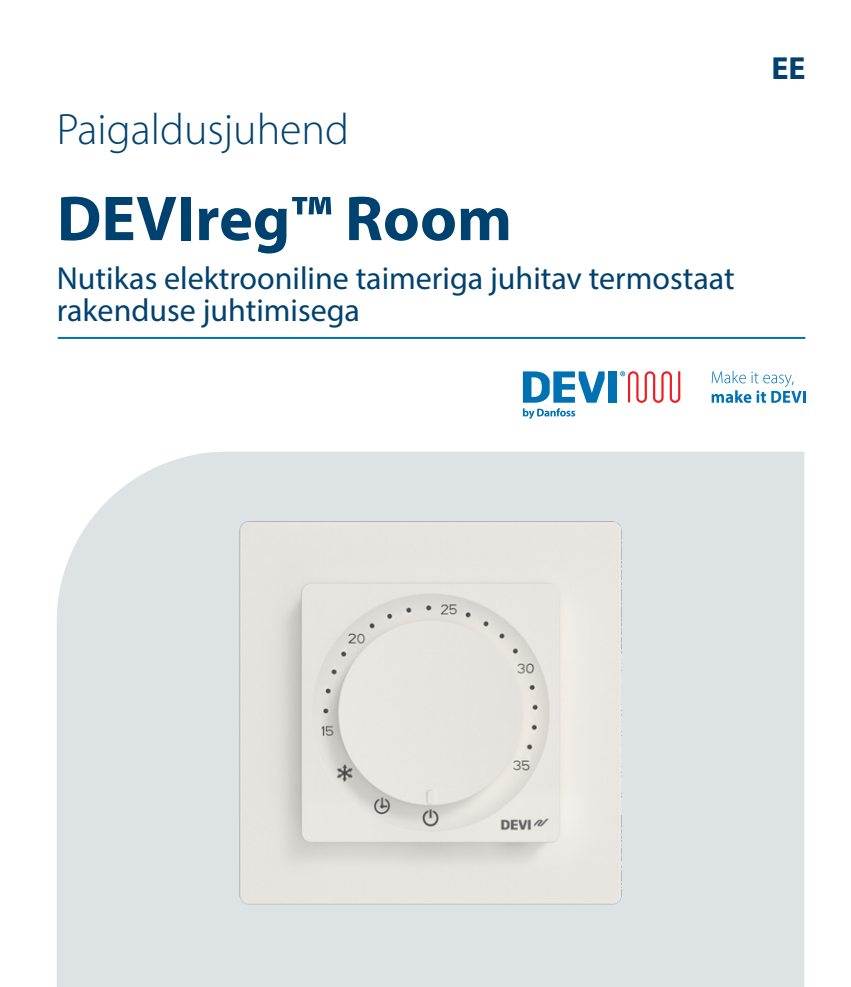
<style>
.page{position:relative;width:851px;height:987px;background:#fff}
.page>*{position:absolute;margin:0;border:0;box-sizing:border-box;transform-origin:0 0}
.DEVI-Cover-Bold{font:700 64px "Myriad Pro";color:#00426f}
.DEVI-Cover-Light{font:300 44px "Myriad Pro";color:#00426f}
.DEVI-Cover-Bold-2{font:32px/32px "Myriad Pro";color:#00426f}
.DEVI_Body{font:700 32px "Myriad Pro";color:#00426f}
</style>
<div class="page">
<div style="left:57px;top:451px;width:747px;height:535px;background:#dde2e4"></div>
<img style="left:110px;top:485px;width:640px;height:454px">
<hr style="left:58px;top:337px;width:747px;height:2px;background:#0072b4">
<svg style="left:522px;top:408px;width:53px;height:11px"></svg>
<div style="left:608px;top:371px;width:8px;height:31px;background:#0072b4"></div>
<svg style="left:523px;top:371px;width:81px;height:31px"></svg>
<svg style="left:620px;top:371px;width:60px;height:32px"></svg>
<svg style="left:711px;top:371px;width:94px;height:32px"></svg>
<p class="DEVI-Cover-Light" style="left:57px;top:105px;width:294px">Paigaldusjuhend</p>
<p class="DEVI-Cover-Bold" style="left:57px;top:177px;width:456px">DEVIreg™ Room</p>
<p class="DEVI-Cover-Bold-2" style="left:57px;top:261px;width:679px">Nutikas elektrooniline taimeriga juhitav termostaat rakenduse juhtimisega</p>
<p class="DEVI_Body" style="left:771px;top:48px;width:36px">EE</p>
</div>
